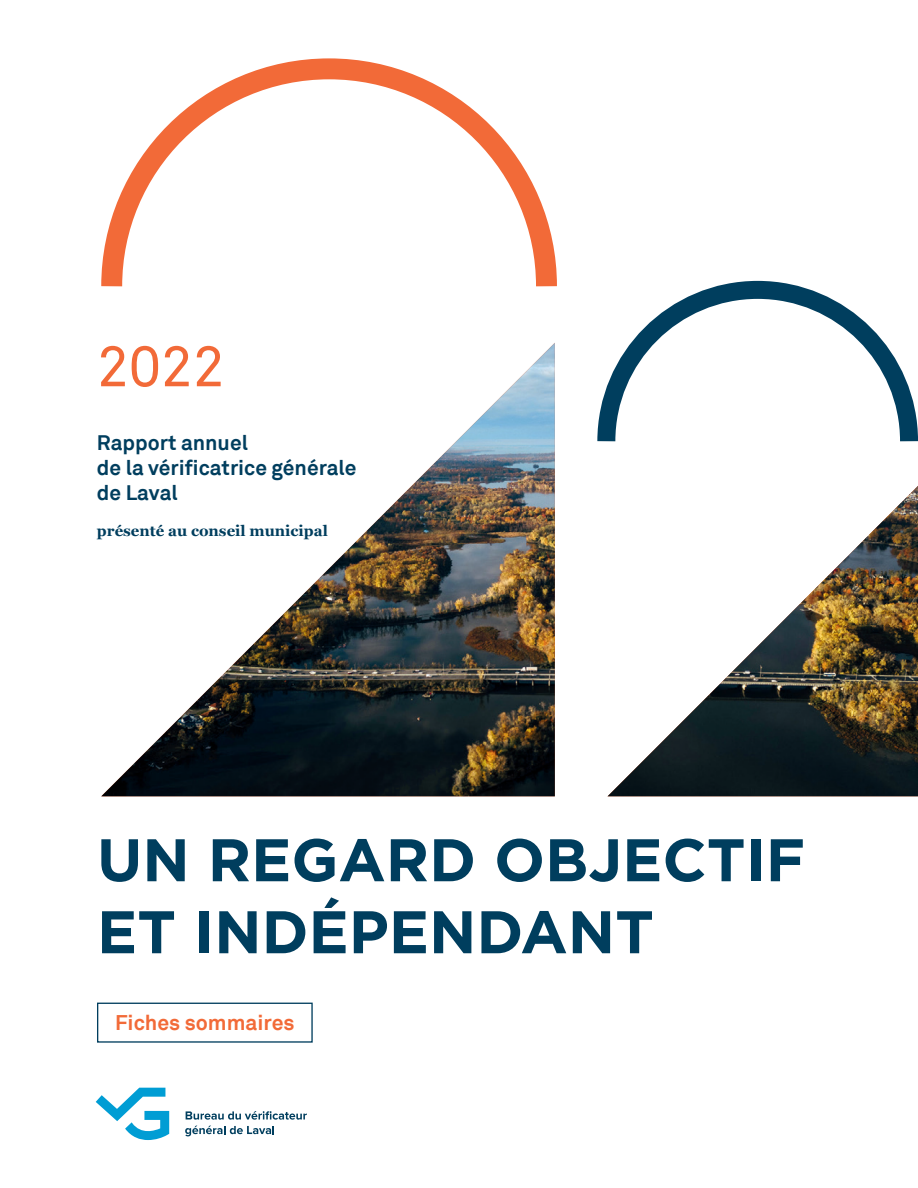
<style>
.page{position:relative;width:918px;height:1188px;background:#fff}
.page>*{position:absolute;margin:0;border:0;box-sizing:border-box;transform-origin:0 0}
.t1{font:700 60px/72px "Gotham HTF";color:#003e5e}
.t2{font:57px "Akkurat";color:#f26a38}
.t3{font:700 21.3px "Akkurat";color:#f26a38}
.t4{font:700 21px/25.2px "Akkurat";color:#003e5e}
.t5{font:700 15px "Georgia";color:#003e5e}
</style>
<div class="page">
<svg style="left:101px;top:58px;width:456px;height:229px"></svg>
<svg style="left:597px;top:280px;width:321px;height:162px"></svg>
<svg style="left:186px;top:1111px;width:121px;height:9px"></svg>
<svg style="left:185px;top:1126px;width:89px;height:10px"></svg>
<svg style="left:96px;top:1088px;width:73px;height:52px"></svg>
<img style="left:101px;top:343px;width:454px;height:453px">
<img style="left:608px;top:486px;width:310px;height:310px">
<div style="left:97px;top:1003px;width:216px;height:40px;border:1px solid #003e5e"></div>
<h2 class="t2" style="left:97px;top:333px;width:129px">2022</h2>
<p class="t4" style="left:97px;top:430px;width:261px">Rapport annuel<br>de la vérificatrice générale de Laval</p>
<p class="t5" style="left:97px;top:520px;width:232px">présenté au conseil municipal</p>
<h1 class="t1" style="left:97px;top:823px;width:710px">UN REGARD OBJECTIF<br>ET INDÉPENDANT</h1>
<p class="t3" style="left:115px;top:1009px;width:181px">Fiches sommaires</p>
</div>
